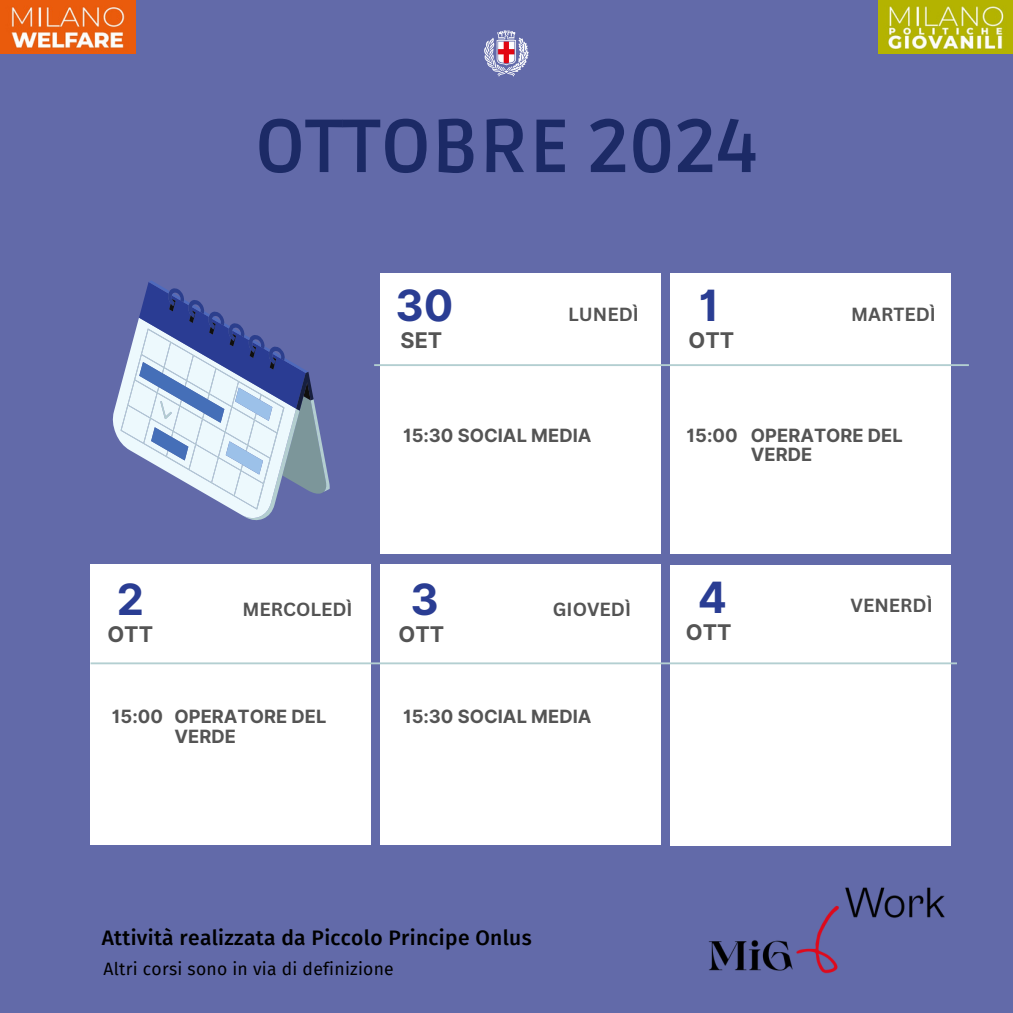
<style>
.page{position:relative;width:1013px;height:1013px;background:#fff}
.page>*{position:absolute;margin:0;border:0;box-sizing:border-box;transform-origin:0 0}
.t1{font:700 75px "Ruda";color:#1c2a66}
.t2{font:700 43.12px "Inter";color:#2a3d93}
.t3{font:700 21.62px "Inter";color:#545454}
.t4{font:500 21px "Fira Sans";letter-spacing:.015em;color:#000}
.t5{font:700 18.5px "Canva Sans";color:#545454}
.t6{font:700 18.25px/19.8px "Inter";color:#545454}
.t7{font:17.5px "Fira Sans";letter-spacing:.015em;color:#000}
</style>
<div class="page">
<div style="left:0;top:0;width:1012px;height:1012px;background:#626aa9"></div>
<img style="left:878px;top:0;width:134px;height:53px">
<img style="left:0;top:0;width:135px;height:53px">
<img style="left:484px;top:30px;width:45px;height:47px">
<img style="left:708px;top:887px;width:237px;height:87px">
<div style="left:670px;top:565px;width:281px;height:280px;background:#fff"></div>
<div style="left:91px;top:564px;width:280px;height:280px;background:#fff"></div>
<div style="left:380px;top:274px;width:280px;height:280px;background:#fff"></div>
<div style="left:380px;top:564px;width:280px;height:280px;background:#fff"></div>
<div style="left:670px;top:274px;width:280px;height:280px;background:#fff"></div>
<hr style="left:374px;top:364px;width:594px;height:2px;background:#b3cfd1">
<hr style="left:91px;top:662px;width:866px;height:2px;background:#b3cfd1">
<svg style="left:112px;top:281px;width:217px;height:239px"></svg>
<p class="t1" style="left:254px;top:103px;width:505px">OTTOBRE 2024</p>
<p class="t2" style="left:395px;top:280px;width:60px">30</p>
<p class="t3" style="left:400px;top:327px;width:43px">SET</p>
<p class="t5" style="left:568px;top:301px;width:72px">LUNEDÌ</p>
<h4 class="t2" style="left:699px;top:280px;width:22px">1</h4>
<h4 class="t3" style="left:688px;top:327px;width:47px">OTT</h4>
<h4 class="t5" style="left:851px;top:301px;width:86px">MARTEDÌ</h4>
<h4 class="t6" style="left:403px;top:425px;width:190px">15:30 SOCIAL MEDIA</h4>
<p class="t6" style="left:686px;top:425px;width:53px">15:00</p>
<h2 class="t6" style="left:751px;top:425px;width:153px">OPERATORE DEL<br>VERDE</h2>
<h4 class="t2" style="left:117px;top:573px;width:29px">2</h4>
<h4 class="t2" style="left:698px;top:571px;width:31px">4</h4>
<h2 class="t2" style="left:410px;top:573px;width:30px">3</h2>
<h4 class="t5" style="left:242px;top:596px;width:112px">MERCOLEDÌ</h4>
<h5 class="t5" style="left:850px;top:592px;width:84px">VENERDÌ</h5>
<h2 class="t5" style="left:553px;top:596px;width:80px">GIOVEDÌ</h2>
<h4 class="t3" style="left:107px;top:620px;width:47px">OTT</h4>
<h5 class="t3" style="left:685px;top:619px;width:47px">OTT</h5>
<h2 class="t3" style="left:398px;top:620px;width:47px">OTT</h2>
<h4 class="t6" style="left:112px;top:707px;width:53px">15:00</h4>
<h3 class="t6" style="left:174px;top:707px;width:153px">OPERATORE DEL<br>VERDE</h3>
<p class="t6" style="left:403px;top:707px;width:190px">15:30 SOCIAL MEDIA</p>
<p class="t4" style="left:102px;top:924px;width:431px">Attività realizzata da Piccolo Principe Onlus</p>
<p class="t7" style="left:104px;top:958px;width:292px">Altri corsi sono in via di definizione</p>
</div>
